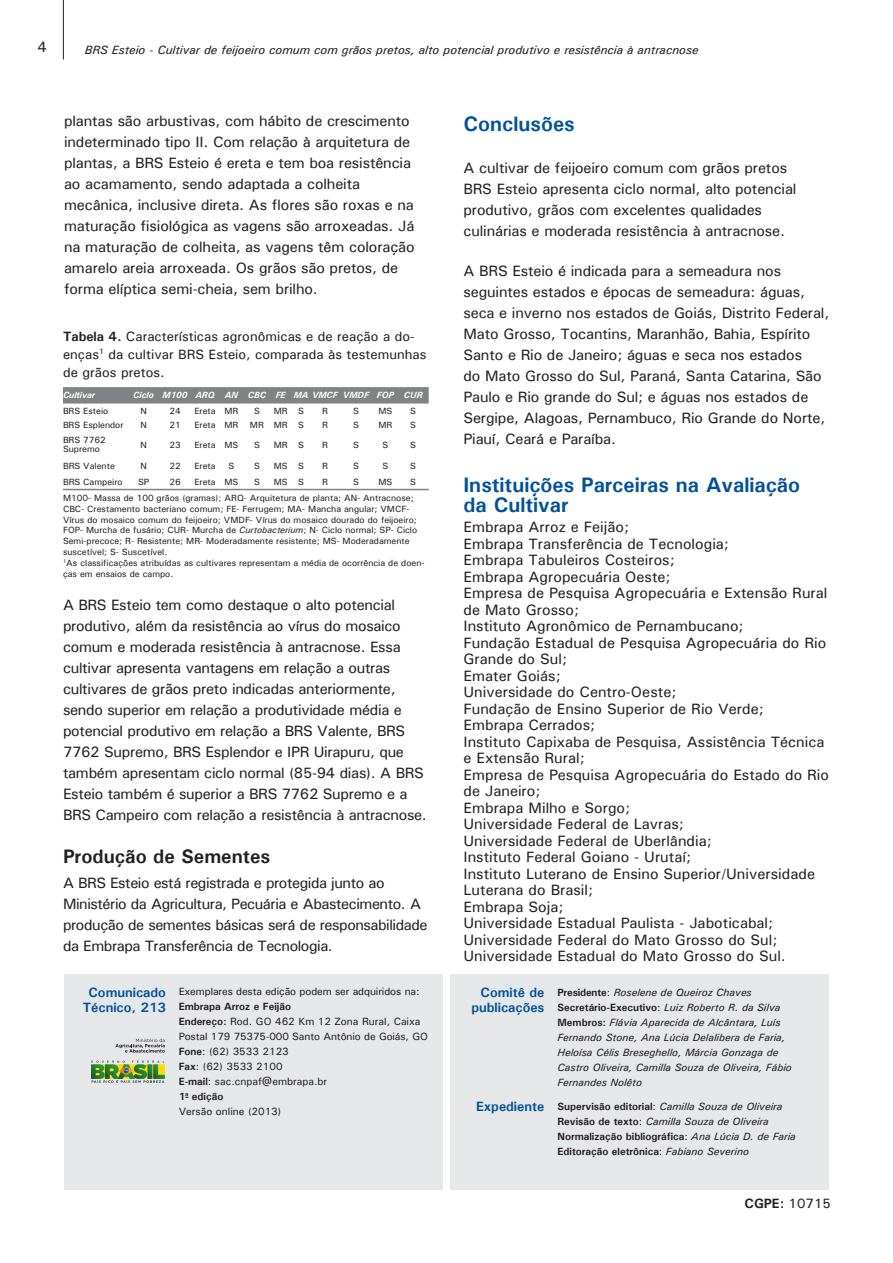
<style>
.page{position:relative;width:893px;height:1263px;background:#fff}
.page>*{position:absolute;margin:0;border:0;box-sizing:border-box;transform-origin:0 0}
.t1{font:700 21px/19.5px "Univers";color:#01519b}
.t2{font:700 19.5px "Univers";color:#231f20}
.t3{font:500 15px/21px "Univers";letter-spacing:-.01em;color:#231f20}
.t4{font:500 15px/21px "Univers";letter-spacing:-.03em;color:#231f20}
.t5{font:500 13.5px/18px "Univers";color:#231f20}
.t6{font:700 13.5px/15px "Univers";color:#01519b;text-align:right}
.t7{font:700 13.5px "Univers";color:#231f20}
.t8{font:italic 500 12px "Univers";color:#231f20}
.t9{font:italic 500 10.5px/15px "Univers";color:#231f20}
.t10{font:500 10.5px/15px "Univers";letter-spacing:-.01em;color:#231f20}
.t11{font:700 10.5px/15px "Univers";color:#231f20}
.t12{font:500 9px/10.8px "Univers";color:#231f20}
.t13{font:italic 700 9px "Univers";color:#fff}
.s1{font-weight:700}
.s2{font-style:italic}
.s3{font-weight:700;font-style:normal}
.s4{font-style:normal}
.s5{font-weight:500}
.s6{font-weight:500;font-style:italic}
</style>
<div class="page">
<hr style="left:63px;top:0;width:1px;height:60px;background:#231f20">
<div style="left:451px;top:974px;width:378px;height:216px;background:#e6e7e9"></div>
<div style="left:64px;top:974px;width:378px;height:216px;background:#e6e7e9"></div>
<svg style="left:115px;top:1038px;width:50px;height:14px"></svg>
<svg style="left:91px;top:1061px;width:74px;height:22px"></svg>
<div style="left:63px;top:387px;width:366px;height:16px;background:#808285"></div>
<hr style="left:63px;top:489px;width:65px;height:1px;background:#808285">
<hr style="left:128px;top:489px;width:31px;height:1px;background:#808285">
<hr style="left:159px;top:489px;width:32px;height:1px;background:#808285">
<svg style="left:191px;top:489px;width:148px;height:1px"></svg>
<hr style="left:339px;top:489px;width:34px;height:1px;background:#808285">
<svg style="left:373px;top:489px;width:25px;height:1px"></svg>
<hr style="left:398px;top:489px;width:31px;height:1px;background:#808285">
<p class="t3" style="left:37px;top:36px;width:11px">4</p>
<p class="t8" style="left:85px;top:42px;width:615px">BRS Esteio - Cultivar de feijoeiro comum com grãos pretos, alto potencial produtivo e resistência à antracnose</p>
<p class="t3" style="left:64px;top:110px;width:352px">plantas são arbustivas, com hábito de crescimento indeterminado tipo II. Com relação à arquitetura de plantas, a BRS Esteio é ereta e tem boa resistência ao acamamento, sendo adaptada a colheita mecânica, inclusive direta. As flores são roxas e na maturação fisiológica as vagens são arroxeadas. Já na maturação de colheita, as vagens têm coloração amarelo areia arroxeada. Os grãos são pretos, de forma elíptica semi-cheia, sem brilho.</p>
<h1 class="t1" style="left:463px;top:113px;width:113px">Conclusões</h1>
<p class="t3" style="left:463px;top:157px;width:334px">A cultivar de feijoeiro comum com grãos pretos BRS Esteio apresenta ciclo normal, alto potencial produtivo, grãos com excelentes qualidades culinárias e moderada resistência à antracnose.</p>
<p class="t3" style="left:463px;top:260px;width:367px">A BRS Esteio é indicada para a semeadura nos seguintes estados e épocas de semeadura: águas, seca e inverno nos estados de Goiás, Distrito Federal, Mato Grosso, Tocantins, Maranhão, Bahia, Espírito Santo e Rio de Janeiro; águas e seca nos estados<br>do Mato Grosso do Sul, Paraná, Santa Catarina, São Paulo e Rio grande do Sul; e águas nos estados de Sergipe, Alagoas, Pernambuco, Rio Grande do Norte, Piauí, Ceará e Paraíba.</p>
<h1 class="t1" style="left:463px;top:475px;width:338px">Instituições Parceiras na Avaliação da Cultivar</h1>
<p class="t3" style="left:463px;top:518px;width:367px;line-height:16.5px">Embrapa Arroz e Feijão;<br>Embrapa Transferência de Tecnologia;<br>Embrapa Tabuleiros Costeiros;<br>Embrapa Agropecuária Oeste;<br>Empresa de Pesquisa Agropecuária e Extensão Rural de Mato Grosso;<br>Instituto Agronômico de Pernambucano;<br>Fundação Estadual de Pesquisa Agropecuária do Rio<br>Grande do Sul;<br>Emater Goiás;<br>Universidade do Centro-Oeste;<br>Fundação de Ensino Superior de Rio Verde;<br>Embrapa Cerrados;<br>Instituto Capixaba de Pesquisa, Assistência Técnica e Extensão Rural;<br>Empresa de Pesquisa Agropecuária do Estado do Rio de Janeiro;<br>Embrapa Milho e Sorgo;<br>Universidade Federal de Lavras;<br>Universidade Federal de Uberlândia;<br>Instituto Federal Goiano - Urutaí;<br>Instituto Luterano de Ensino Superior/Universidade<br>Luterana do Brasil;<br>Embrapa Soja;<br>Universidade Estadual Paulista - Jaboticabal;<br>Universidade Federal do Mato Grosso do Sul;<br>Universidade Estadual do Mato Grosso do Sul.</p>
<p class="t5" style="left:63px;top:327px;width:365px"><span class="s1">Tabela 4.</span> Características agronômicas e de reação a do&shy;enças<sup>1</sup> da cultivar BRS Esteio, comparada às testemunhas de grãos pretos.</p>
<p class="t13" style="left:63px;top:390px;width:34px">Cultivar</p>
<p class="t13" style="left:133px;top:390px;width:291px">Ciclo M100 ARQ AN CBC FE MA VMCF VMDF FOP CUR</p>
<p class="t12" style="left:63px;top:405px;width:47px">BRS Esteio</p>
<p class="t12" style="left:140px;top:405px;width:8px">N</p>
<p class="t12" style="left:169px;top:405px;width:13px">24</p>
<p class="t12" style="left:194px;top:405px;width:45px">Ereta MR</p>
<p class="t12" style="left:254px;top:405px;width:7px">S</p>
<p class="t12" style="left:274px;top:405px;width:32px">MR S</p>
<p class="t12" style="left:322px;top:405px;width:7px">R</p>
<p class="t12" style="left:353px;top:405px;width:7px">S</p>
<p class="t12" style="left:378px;top:405px;width:15px">MS</p>
<p class="t12" style="left:410px;top:405px;width:7px">S</p>
<p class="t12" style="left:63px;top:420px;width:62px">BRS Esplendor</p>
<p class="t12" style="left:140px;top:420px;width:8px">N</p>
<p class="t12" style="left:169px;top:420px;width:13px">21</p>
<p class="t12" style="left:194px;top:420px;width:45px">Ereta MR</p>
<p class="t12" style="left:250px;top:420px;width:56px">MR MR S</p>
<p class="t12" style="left:322px;top:420px;width:7px">R</p>
<p class="t12" style="left:353px;top:420px;width:7px">S</p>
<p class="t12" style="left:378px;top:420px;width:15px">MR</p>
<p class="t12" style="left:410px;top:420px;width:7px">S</p>
<p class="t12" style="left:63px;top:436px;width:44px;line-height:9px">BRS 7762<br>Supremo</p>
<p class="t12" style="left:140px;top:439px;width:8px">N</p>
<p class="t12" style="left:169px;top:439px;width:13px">23</p>
<p class="t12" style="left:194px;top:439px;width:45px">Ereta MS</p>
<p class="t12" style="left:254px;top:439px;width:7px">S</p>
<p class="t12" style="left:274px;top:439px;width:32px">MR S</p>
<p class="t12" style="left:322px;top:439px;width:7px">R</p>
<p class="t12" style="left:353px;top:439px;width:7px">S</p>
<p class="t12" style="left:382px;top:439px;width:7px">S</p>
<p class="t12" style="left:410px;top:439px;width:7px">S</p>
<p class="t12" style="left:63px;top:460px;width:53px">BRS Valente</p>
<p class="t12" style="left:140px;top:460px;width:8px">N</p>
<p class="t12" style="left:169px;top:460px;width:13px">22</p>
<p class="t12" style="left:194px;top:460px;width:23px">Ereta</p>
<p class="t12" style="left:229px;top:460px;width:7px">S</p>
<p class="t12" style="left:254px;top:460px;width:7px">S</p>
<p class="t12" style="left:274px;top:460px;width:32px">MS S</p>
<p class="t12" style="left:322px;top:460px;width:7px">R</p>
<p class="t12" style="left:353px;top:460px;width:7px">S</p>
<p class="t12" style="left:382px;top:460px;width:7px">S</p>
<p class="t12" style="left:410px;top:460px;width:7px">S</p>
<p class="t12" style="left:63px;top:476px;width:61px">BRS Campeiro</p>
<p class="t12" style="left:138px;top:476px;width:13px">SP</p>
<p class="t12" style="left:169px;top:476px;width:13px">26</p>
<p class="t12" style="left:194px;top:476px;width:45px">Ereta MS</p>
<p class="t12" style="left:254px;top:476px;width:7px">S</p>
<p class="t12" style="left:274px;top:476px;width:32px">MS S</p>
<p class="t12" style="left:322px;top:476px;width:7px">R</p>
<p class="t12" style="left:353px;top:476px;width:7px">S</p>
<p class="t12" style="left:378px;top:476px;width:15px">MS</p>
<p class="t12" style="left:63px;top:473px;width:355px;line-height:16.5px;text-align:right">S<br>M100- Massa de 100 grãos (gramas); ARQ- Arquitetura de planta; AN- Antracnose;</p>
<p class="t12" style="left:63px;top:503px;width:363px">CBC- Crestamento bacteriano comum; FE- Ferrugem; MA- Mancha angular; VMCF-Vírus do mosaico comum do feijoeiro; VMDF- Vírus do mosaico dourado do feijoeiro; FOP- Murcha de fusário; CUR- Murcha de <span class="s2">Curtobacterium</span>; N- Ciclo normal; SP- Ciclo Semi-precoce; R- Resistente; MR- Moderadamente resistente; MS- Moderadamente suscetível; S- Suscetível.<br><sup>1</sup>As classificações atribuídas as cultivares representam a média de ocorrência de doen&shy;ças em ensaios de campo.</p>
<p class="t3" style="left:63px;top:594px;width:365px">A BRS Esteio tem como destaque o alto potencial produtivo, além da resistência ao vírus do mosaico comum e moderada resistência à antracnose. Essa cultivar apresenta vantagens em relação a outras cultivares de grãos preto indicadas anteriormente, sendo superior em relação a produtividade média e potencial produtivo em relação a BRS Valente, BRS 7762 Supremo, BRS Esplendor e IPR Uirapuru, que também apresentam ciclo normal (85-94 dias). A BRS Esteio também é superior a BRS 7762 Supremo e a BRS Campeiro com relação a resistência à antracnose.</p>
<h2 class="t2" style="left:63px;top:844px;width:209px">Produção de Sementes</h2>
<p class="t4" style="left:63px;top:872px;width:366px">A BRS Esteio está registrada e protegida junto ao Ministério da Agricultura, Pecuária e Abastecimento. A produção de sementes básicas será de responsabilidade da Embrapa Transferência de Tecnologia.</p>
<p class="t6" style="left:83px;top:984px;width:85px;text-align:center">Comunicado<br>Técnico, 213</p>
<p class="t10" style="left:179px;top:983px;width:242px">Exemplares desta edição podem ser adquiridos na:</p>
<p class="t10" style="left:179px;top:998px;width:251px"><span class="s1">Embrapa Arroz e Feijão<br>Endereço:</span> Rod. GO 462 Km 12 Zona Rural, Caixa<br>Postal 179 75375-000 Santo Antônio de Goiás, GO<br><span class="s1">Fone</span>: (62) 3533 2123<br><span class="s1">Fax</span>: (62) 3533 2100<br><span class="s1">E-mail</span>: sac.cnpaf@embrapa.br<br><span class="s1">1</span><sup>a</sup> <span class="s1">edição<br></span>Versão online (2013)</p>
<p class="t6" style="left:471px;top:984px;width:74px">Comitê de publicações</p>
<p class="t6" style="left:476px;top:1098px;width:70px">Expediente</p>
<p class="t9" style="left:557px;top:984px;width:236px"><span class="s3">Presidente</span><span class="s4">:</span> Roselene de Queiroz Chaves <span class="s3">Secretário-Executivo</span><span class="s4">:</span> Luiz Roberto R. da Silva <span class="s3">Membros:</span> Flávia Aparecida de Alcântara, Luís Fernando Stone, Ana Lúcia Delalibera de Faria, Heloísa Célis Breseghello, Márcia Gonzaga de Castro Oliveira, Camilla Souza de Oliveira, Fábio Fernandes Nolêto</p>
<p class="t11" style="left:557px;top:1098px;width:240px">Supervisão editorial<span class="s5">:</span> <span class="s6">Camilla Souza de Oliveira </span>Revisão de texto<span class="s5">:</span> <span class="s6">Camilla Souza de Oliveira </span>Normalização bibliográfica<span class="s5">:</span> <span class="s6">Ana Lúcia D. de Faria </span>Editoração eletrônica<span class="s5">:</span> <span class="s6">Fabiano Severino</span></p>
<p class="t7" style="left:744px;top:1195px;width:88px">CGPE: <span class="s5">10715</span></p>
</div>
